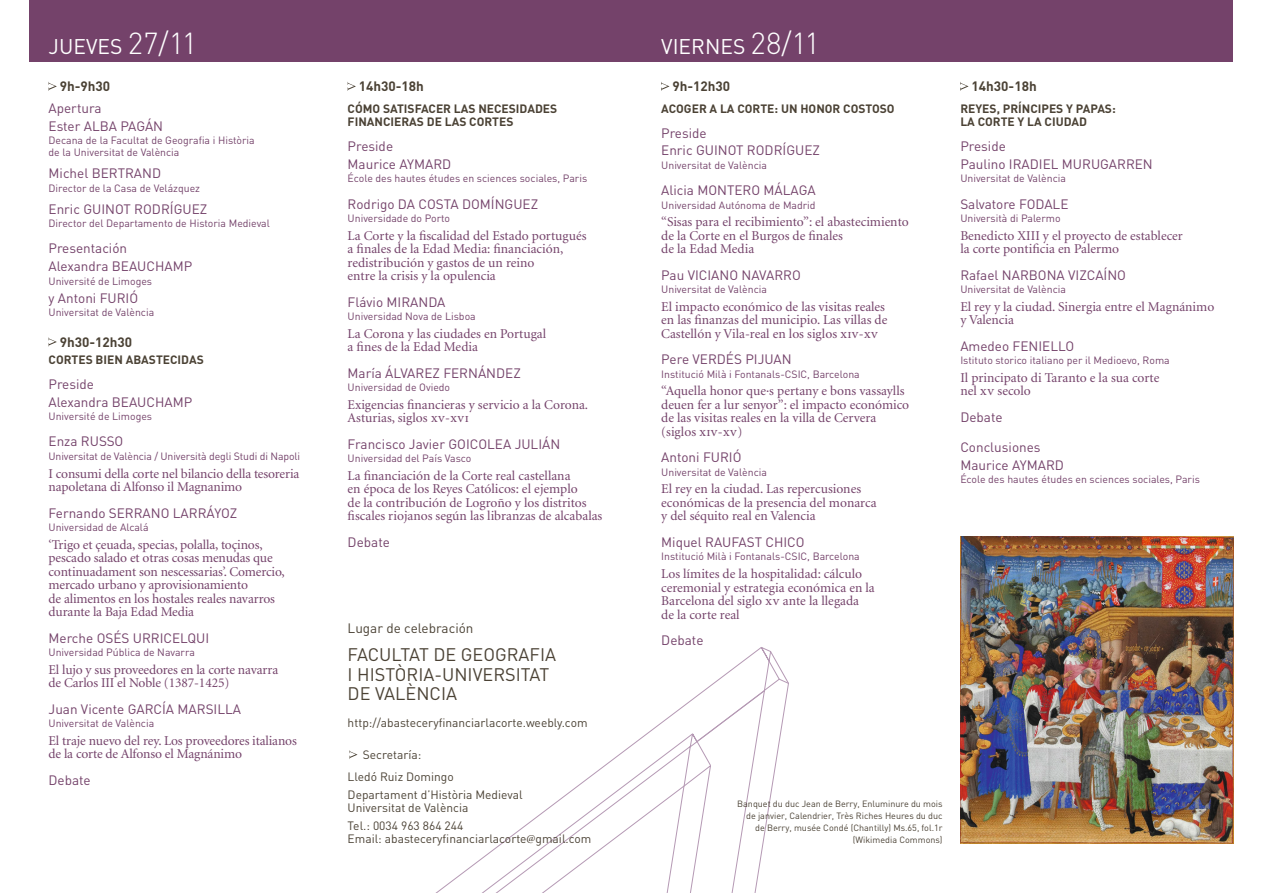
<style>
.page{position:relative;width:1263px;height:893px;background:#fff}
.page>*{position:absolute;margin:0;border:0;box-sizing:border-box;transform-origin:0 0}
.t1{font:21px "DIN";color:#fff}
.t2{font:18px/19.5px "DIN";letter-spacing:.1em;color:#4b4235}
.t3{font:13.5px/13.5px "Minion LT";color:#74426a}
.t4{font:13.5px/17.7px "DIN";color:#74426a}
.t5{font:700 13.5px "DIN";color:#4b4235}
.t6{font:13.5px "DIN";color:#4b4235}
.t7{font:12px/13.5px "DIN";color:#4b4235}
.t8{font:700 12px/13.5px "DIN";color:#4b4235}
.t9{font:10.5px/12px "DIN";color:#74426a}
.t10{font:9px/12px "DIN";color:#4b4235;text-align:right}
.s1{font-weight:300;font-size:30px}
.s2{font-family:"Minion Regular SC"}
.s3{font-family:"Minion LT"}
</style>
<div class="page">
<svg style="left:357px;top:647px;width:413px;height:246px"></svg>
<svg style="left:608px;top:651px;width:181px;height:242px"></svg>
<img style="left:960px;top:536px;width:273px;height:307px">
<div style="left:30px;top:0;width:1203px;height:62px;background:#74426a"></div>
<svg style="left:348px;top:82px;width:8px;height:8px"></svg>
<svg style="left:49px;top:83px;width:8px;height:7px"></svg>
<svg style="left:49px;top:338px;width:8px;height:8px"></svg>
<svg style="left:661px;top:82px;width:8px;height:9px"></svg>
<svg style="left:960px;top:82px;width:8px;height:9px"></svg>
<svg style="left:349px;top:750px;width:8px;height:9px"></svg>
<h1 class="t1" style="left:49px;top:33px;width:150px">JU EVES <span class="s1">27/11</span></h1>
<h1 class="t1" style="left:661px;top:33px;width:160px">VI ERN ES <span class="s1">28/11</span></h1>
<p class="t5" style="left:359px;top:77px;width:67px">14h30-18h</p>
<p class="t8" style="left:348px;top:101px;width:211px">CÓMO SATISFACER LAS NECESIDADES<br>FINANCIERAS DE LAS CORTES</p>
<p class="t4" style="left:348px;top:137px;width:105px">Preside<br>Maurice AYMARD</p>
<p class="t9" style="left:348px;top:172px;width:241px">École des hautes études en sciences sociales, Paris</p>
<p class="t4" style="left:348px;top:195px;width:192px">Rodrigo DA COSTA DOMÍN GU EZ</p>
<p class="t9" style="left:348px;top:212px;width:104px">U niversidade do Porto</p>
<p class="t3" style="left:348px;top:229px;width:240px">La Corte y la fiscalidad del Estado portugués a finales de la Edad Media: financiación, redistribución y gastos de un reino<br>entre la crisis y la opulencia</p>
<p class="t4" style="left:348px;top:293px;width:58px">Flávio MIRAN</p>
<p class="t4" style="left:428px;top:293px;width:18px">DA</p>
<p class="t9" style="left:348px;top:310px;width:130px">U niversidad N ova de Lisboa</p>
<p class="t3" style="left:348px;top:327px;width:200px">La Corona y las ciudades en Portugal a fines de la Edad Media</p>
<p class="t4" style="left:348px;top:364px;width:175px">María ÁLVAR EZ FERNÁN DEZ</p>
<p class="t9" style="left:348px;top:381px;width:104px">U niversidad de Oviedo</p>
<p class="t3" style="left:348px;top:398px;width:242px">Exigencias financieras y servicio a la Corona.<br>Asturias, siglos <span class="s2">xv</span>-<span class="s2">xvi</span></p>
<p class="t4" style="left:348px;top:435px;width:211px">Francisco Javier GOI COLEA JU LIÁN</p>
<p class="t9" style="left:348px;top:452px;width:125px">U niversidad del País Vasco</p>
<p class="t3" style="left:348px;top:469px;width:256px">La financiación de la Corte real castellana<br>en época de los Reyes Católicos: el ejemplo<br>de la contribución de Logroño y los distritos fiscales riojanos según las libranzas de alcabalas</p>
<p class="t4" style="left:348px;top:533px;width:44px">Debate</p>
<p class="t5" style="left:60px;top:77px;width:52px">9h-9h30</p>
<p class="t4" style="left:49px;top:99px;width:113px">Apertura<br>Ester ALBA PAGÁN</p>
<p class="t9" style="left:49px;top:134px;width:208px">Decana de la Facultat de Geografia i Història de la U niversitat de València</p>
<p class="t4" style="left:49px;top:164px;width:70px">Michel BERTRAN</p>
<p class="t4" style="left:152px;top:164px;width:11px">D</p>
<p class="t9" style="left:49px;top:182px;width:153px">Director de la Casa de Velázquez</p>
<p class="t4" style="left:49px;top:200px;width:52px">Enric GUINOT</p>
<p class="t4" style="left:134px;top:200px;width:74px">RODRÍGUEZ</p>
<p class="t9" style="left:49px;top:217px;width:223px">Director del Departamento de Historia Medieval</p>
<p class="t4" style="left:49px;top:239px;width:145px">Presentación<br>Alexandra BEAU CHAMP</p>
<p class="t9" style="left:49px;top:275px;width:105px">U niversité de Limoges</p>
<p class="t4" style="left:49px;top:288px;width:91px">y Antoni FURI Ó</p>
<p class="t9" style="left:49px;top:306px;width:107px">U niversitat de València</p>
<p class="t5" style="left:60px;top:333px;width:74px">9h30-12h30</p>
<p class="t8" style="left:49px;top:353px;width:157px">CORTES BIEN ABASTECIDAS</p>
<p class="t4" style="left:49px;top:375px;width:145px">Preside<br>Alexandra BEAU CHAMP</p>
<p class="t9" style="left:49px;top:410px;width:105px">U niversité de Limoges</p>
<p class="t4" style="left:49px;top:432px;width:74px">Enza RUSSO</p>
<p class="t9" style="left:49px;top:450px;width:253px">U niversitat de València / U niversità degli Studi di Napoli</p>
<p class="t3" style="left:49px;top:467px;width:252px">I consumi della corte nel bilancio della tesoreria napoletana di Alfonso il Magnanimo</p>
<p class="t4" style="left:49px;top:503px;width:86px">Fernando SERRANO</p>
<p class="t4" style="left:173px;top:503px;width:18px">LARR</p>
<p class="t4" style="left:207px;top:503px;width:32px">ÁYO Z</p>
<p class="t9" style="left:49px;top:521px;width:102px">U niversidad de Alcalá</p>
<p class="t3" style="left:49px;top:538px;width:238px">‘Trigo et çeuada, specias, polalla, toçinos, pescado salado et otras cosas menudas que continuadament son nescessarias’. Comercio, mercado urbano y aprovisionamiento<br>de alimentos en los hostales reales navarros durante la Baja Edad Media</p>
<p class="t4" style="left:49px;top:628px;width:93px">Merche OSÉS URRI</p>
<p class="t4" style="left:164px;top:628px;width:32px">CELQUI</p>
<p class="t9" style="left:49px;top:646px;width:148px">U niversidad Pública de Navarra</p>
<p class="t3" style="left:49px;top:663px;width:231px">El lujo y sus proveedores en la corte navarra de Carlos III el Noble (1387-1425)</p>
<p class="t4" style="left:49px;top:699px;width:194px">Juan Vicente GARCÍA MARSI LLA</p>
<p class="t9" style="left:49px;top:717px;width:107px">U niversitat de València</p>
<p class="t3" style="left:49px;top:734px;width:250px">El traje nuevo del rey. Los proveedores italianos de la corte de Alfonso el Magnánimo</p>
<p class="t4" style="left:49px;top:771px;width:44px">Debate</p>
<p class="t5" style="left:672px;top:77px;width:59px">9h-12h30</p>
<p class="t8" style="left:661px;top:101px;width:235px">ACOGER A LA CORTE: UN HONOR COSTOSO</p>
<p class="t4" style="left:661px;top:124px;width:52px">Preside<br>Enric GUINOT</p>
<p class="t4" style="left:747px;top:141px;width:74px">RODRÍGUEZ</p>
<p class="t9" style="left:661px;top:159px;width:107px">U niversitat de València</p>
<p class="t4" style="left:661px;top:181px;width:57px">Alicia MONT</p>
<p class="t4" style="left:734px;top:181px;width:82px">ERO MÁLAGA</p>
<p class="t9" style="left:661px;top:199px;width:156px">U niversidad Autónoma de Madrid</p>
<p class="t3" style="left:661px;top:216px;width:249px">“Sisas para el recibimiento”: el abastecimiento de la Corte en el Burgos de finales<br>de la Edad Media</p>
<p class="t4" style="left:661px;top:266px;width:55px">Pau VICIANO</p>
<p class="t4" style="left:741px;top:266px;width:34px">NAVARRO</p>
<p class="t9" style="left:661px;top:283px;width:107px">U niversitat de València</p>
<p class="t3" style="left:661px;top:300px;width:228px">El impacto económico de las visitas reales en las finanzas del municipio. Las villas de<br>Castellón y Vila-real en los siglos <span class="s2">xiv</span>-<span class="s2">xv</span></p>
<p class="t4" style="left:661px;top:350px;width:113px">Pere VERDÉS PIJUAN</p>
<p class="t9" style="left:661px;top:368px;width:200px">I nstitució Milà i Fontanals-CSI C, Barcelona</p>
<p class="t3" style="left:661px;top:385px;width:249px">“Aquella honor que·s pertany e bons vassaylls deuen fer a lur senyor”: el impacto económico de las visitas reales en la villa de Cervera (siglos <span class="s2">xiv</span>-<span class="s2">xv</span>)</p>
<p class="t4" style="left:661px;top:448px;width:82px">Antoni FURI Ó</p>
<p class="t9" style="left:661px;top:466px;width:107px">U niversitat de València</p>
<p class="t3" style="left:661px;top:483px;width:217px">El rey en la ciudad. Las repercusiones económicas de la presencia del monarca y del séquito real en Valencia</p>
<p class="t4" style="left:661px;top:533px;width:53px">Miquel RAU</p>
<p class="t4" style="left:731px;top:533px;width:73px">FAST CHI CO</p>
<p class="t9" style="left:661px;top:550px;width:200px">I nstitució Milà i Fontanals-CSI C, Barcelona</p>
<p class="t3" style="left:661px;top:567px;width:215px">Los límites de la hospitalidad: cálculo ceremonial y estrategia económica en la Barcelona del siglo <span class="s2">xv</span> ante la llegada de la corte real</p>
<p class="t4" style="left:661px;top:631px;width:44px">Debate</p>
<p class="t6" style="left:348px;top:620px;width:127px">Lugar de celebración</p>
<h2 class="t2" style="left:348px;top:645px;width:210px">Facultat de Geografia i Història-U niversitat de València</h2>
<p class="t7" style="left:348px;top:716px;width:241px">http://abasteceryfinanciarlacorte.weebly.com</p>
<p class="t7" style="left:348px;top:743px;width:108px;line-height:22px;text-indent:15px">Secretaría:<br>Lledó Ruiz Domingo</p>
<p class="t7" style="left:348px;top:787px;width:176px">Departament d’Història Medieval<br>U niversitat de València</p>
<p class="t7" style="left:348px;top:819px;width:245px">Tel.: 0034 963 864 244<br>Email: abasteceryfinanciarlacorte<span class="s3">@</span>gmail.com</p>
<p class="t10" style="left:737px;top:798px;width:207px">Banquet du duc Jean de Berry, Enluminure du mois de janvier, Calendrier, Très Riches Heures du duc de Berry, musée Condé (Chantilly) Ms.65, fol.1r (Wikimedia Commons)</p>
<p class="t5" style="left:971px;top:77px;width:67px">14h30-18h</p>
<p class="t8" style="left:960px;top:101px;width:157px">REYES, PRÍNCIPES Y PAPAS:<br>LA CORTE Y LA CIUDAD</p>
<p class="t4" style="left:960px;top:137px;width:122px">Preside<br>Paulino IRADI EL MURU</p>
<p class="t4" style="left:1100px;top:155px;width:18px">GARR</p>
<p class="t4" style="left:1135px;top:155px;width:17px">EN</p>
<p class="t9" style="left:960px;top:172px;width:107px">U niversitat de València</p>
<p class="t4" style="left:960px;top:195px;width:110px">Salvatore FODALE</p>
<p class="t9" style="left:960px;top:212px;width:102px">U niversità di Palermo</p>
<p class="t3" style="left:960px;top:229px;width:224px">Benedicto XIII y el proyecto de establecer la corte pontificia en Palermo</p>
<p class="t4" style="left:960px;top:266px;width:51px">Rafael NAR</p>
<p class="t4" style="left:1029px;top:266px;width:19px">BONA</p>
<p class="t4" style="left:1068px;top:266px;width:49px">VI ZCAÍNO</p>
<p class="t9" style="left:960px;top:283px;width:107px">U niversitat de València</p>
<p class="t3" style="left:960px;top:300px;width:255px">El rey y la ciudad. Sinergia entre el Magnánimo y Valencia</p>
<p class="t4" style="left:960px;top:337px;width:113px">Amedeo FENI ELLO</p>
<p class="t9" style="left:960px;top:354px;width:211px">Istituto storico italiano per il Medioevo, Roma</p>
<p class="t3" style="left:960px;top:371px;width:201px">Il principato di Taranto e la sua corte nel <span class="s2">xv</span> secolo</p>
<p class="t4" style="left:960px;top:408px;width:44px">Debate</p>
<p class="t4" style="left:960px;top:438px;width:105px">Conclusiones<br>Maurice AYMARD</p>
<p class="t9" style="left:960px;top:473px;width:241px">École des hautes études en sciences sociales, Paris</p>
</div>
